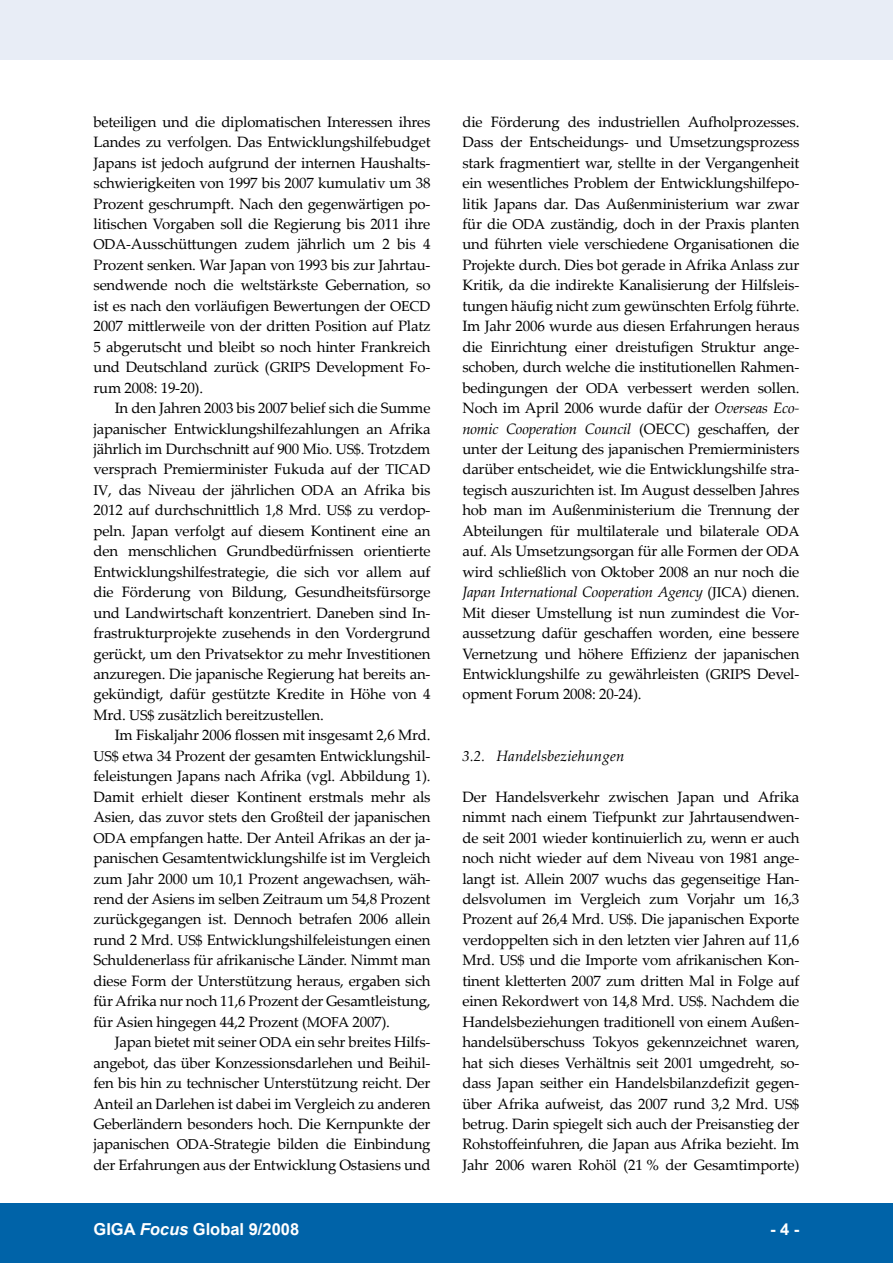
<style>
.page{position:relative;width:893px;height:1263px;background:#fff}
.page>*{position:absolute;margin:0;border:0;box-sizing:border-box;transform-origin:0 0}
.t1{font:700 16.5px "Arial";color:#fff}
.t2{font:15px/20.4px "Palatino Linotype";letter-spacing:-.015em;color:#000;text-align:justify}
.t3{font:italic 15px "Palatino Linotype";letter-spacing:.01em;color:#000}
.s1{font-size:14.25px}
.s2{font-style:italic}
</style>
<div class="page">
<div style="left:0;top:1203px;width:893px;height:60px;background:#0063a8"></div>
<div style="left:0;top:0;width:893px;height:60px;background:#e8edf6"></div>
<p class="t2" style="left:94px;top:111px;width:338px">beteiligen und die diplomatischen Interessen ihres Landes zu verfolgen. Das Entwicklungshilfebudget Japans ist jedoch aufgrund der internen Haushalts&shy;schwierigkeiten von 1997 bis 2007 kumulativ um 38<br>Prozent geschrumpft. Nach den gegenwärtigen po&shy;litischen Vorgaben soll die Regierung bis 2011 ihre <span class="s1">ODA</span>-Ausschüttungen zudem jährlich um 2 bis 4<br>Prozent senken. War Japan von 1993 bis zur Jahrtau&shy;sendwende noch die weltstärkste Gebernation, so ist es nach den vorläufigen Bewertungen der <span class="s1">OECD </span>2007 mittlerweile von der dritten Position auf Platz 5 abgerutscht und bleibt so noch hinter Frankreich und Deutschland zurück (<span class="s1">GRIPS</span> Development Fo&shy;rum 2008: 19-20).</p>
<p class="t2" style="left:94px;top:397px;width:338px;text-indent:21px">In den Jahren 2003 bis 2007 belief sich die Summe japanischer Entwicklungshilfezahlungen an Afrika jährlich im Durchschnitt auf 900 Mio. <span class="s1">US$</span>. Trotzdem versprach Premierminister Fukuda auf der <span class="s1">TICAD IV</span>, das Niveau der jährlichen <span class="s1">ODA</span> an Afrika bis 2012 auf durchschnittlich 1,8 Mrd. <span class="s1">US$</span> zu verdop&shy;peln. Japan verfolgt auf diesem Kontinent eine an den menschlichen Grundbedürfnissen orientierte Entwicklungshilfestrategie, die sich vor allem auf die Förderung von Bildung, Gesundheitsfürsorge und Landwirtschaft konzentriert. Daneben sind In&shy;frastrukturprojekte zusehends in den Vordergrund gerückt, um den Privatsektor zu mehr Investitionen anzuregen. Die japanische Regierung hat bereits an&shy;gekündigt, dafür gestützte Kredite in Höhe von 4<br>Mrd. <span class="s1">US$</span> zusätzlich bereitzustellen.</p>
<p class="t2" style="left:94px;top:724px;width:338px;text-indent:21px">Im Fiskaljahr 2006 flossen mit insgesamt 2,6 Mrd.<br><span class="s1">US$</span> etwa 34 Prozent der gesamten Entwicklungshil&shy;feleistungen Japans nach Afrika (vgl. Abbildung 1).<br>Damit erhielt dieser Kontinent erstmals mehr als Asien, das zuvor stets den Großteil der japanischen <span class="s1">ODA</span> empfangen hatte. Der Anteil Afrikas an der ja&shy;panischen Gesamtentwicklungshilfe ist im Vergleich zum Jahr 2000 um 10,1 Prozent angewachsen, wäh&shy;rend der Asiens im selben Zeitraum um 54,8 Prozent zurückgegangen ist. Dennoch betrafen 2006 allein rund 2 Mrd. <span class="s1">US$</span> Entwicklungshilfeleistungen einen Schuldenerlass für afrikanische Länder. Nimmt man diese Form der Unterstützung heraus, ergaben sich für Afrika nur noch 11,6 Prozent der Gesamtleistung, für Asien hingegen 44,2 Prozent (<span class="s1">MOFA</span> 2007).</p>
<p class="t2" style="left:94px;top:1031px;width:338px;text-indent:21px">Japan bietet mit seiner <span class="s1">ODA</span> ein sehr breites Hilfs&shy;angebot, das über Konzessionsdarlehen und Beihil&shy;fen bis hin zu technischer Unterstützung reicht. Der Anteil an Darlehen ist dabei im Vergleich zu anderen Geberländern besonders hoch. Die Kernpunkte der japanischen <span class="s1">ODA</span>-Strategie bilden die Einbindung der Erfahrungen aus der Entwicklung Ostasiens und</p>
<p class="t2" style="left:462px;top:111px;width:339px">die Förderung des industriellen Aufholprozesses.<br>Dass der Entscheidungs- und Umsetzungsprozess stark fragmentiert war, stellte in der Vergangenheit ein wesentliches Problem der Entwicklungshilfepo&shy;litik Japans dar. Das Außenministerium war zwar für die <span class="s1">ODA</span> zuständig, doch in der Praxis planten und führten viele verschiedene Organisationen die Projekte durch. Dies bot gerade in Afrika Anlass zur Kritik, da die indirekte Kanalisierung der Hilfsleis&shy;tungen häufig nicht zum gewünschten Erfolg führte.<br>Im Jahr 2006 wurde aus diesen Erfahrungen heraus die Einrichtung einer dreistufigen Struktur ange&shy;schoben, durch welche die institutionellen Rahmen&shy;bedingungen der <span class="s1">ODA</span> verbessert werden sollen.<br>Noch im April 2006 wurde dafür der <span class="s2">Overseas Eco&shy;nomic Cooperation Council</span> (OECC) geschaffen, der unter der Leitung des japanischen Premierministers darüber entscheidet, wie die Entwicklungshilfe stra&shy;tegisch auszurichten ist. Im August desselben Jahres hob man im Außenministerium die Trennung der Abteilungen für multilaterale und bilaterale <span class="s1">ODA </span>auf. Als Umsetzungsorgan für alle Formen der <span class="s1">ODA </span>wird schließlich von Oktober 2008 an nur noch die <span class="s2">Japan International Cooperation Agency</span> (<span class="s1">JICA</span>) dienen.<br>Mit dieser Umstellung ist nun zumindest die Vor&shy;aussetzung dafür geschaffen worden, eine bessere Vernetzung und höhere Effizienz der japanischen Entwicklungshilfe zu gewährleisten (<span class="s1">GRIPS</span> Devel&shy;opment Forum 2008: 20-24).</p>
<p class="t3" style="left:462px;top:745px;width:163px">3.2. Handelsbeziehungen</p>
<p class="t2" style="left:462px;top:786px;width:339px">Der Handelsverkehr zwischen Japan und Afrika nimmt nach einem Tiefpunkt zur Jahrtausendwen&shy;de seit 2001 wieder kontinuierlich zu, wenn er auch noch nicht wieder auf dem Niveau von 1981 ange&shy;langt ist. Allein 2007 wuchs das gegenseitige Han&shy;delsvolumen im Vergleich zum Vorjahr um 16,3<br>Prozent auf 26,4 Mrd. <span class="s1">US$</span>. Die japanischen Exporte verdoppelten sich in den letzten vier Jahren auf 11,6<br>Mrd. <span class="s1">US$</span> und die Importe vom afrikanischen Kon&shy;tinent kletterten 2007 zum dritten Mal in Folge auf einen Rekordwert von 14,8 Mrd. <span class="s1">US$</span>. Nachdem die Handelsbeziehungen traditionell von einem Außen&shy;handelsüberschuss Tokyos gekennzeichnet waren, hat sich dieses Verhältnis seit 2001 umgedreht, so&shy;dass Japan seither ein Handelsbilanzdefizit gegen&shy;über Afrika aufweist, das 2007 rund 3,2 Mrd. <span class="s1">US$ </span>betrug. Darin spiegelt sich auch der Preisanstieg der Rohstoffeinfuhren, die Japan aus Afrika bezieht. Im Jahr 2006 waren Rohöl (21 % der Gesamtimporte)</p>
<p class="t1" style="left:94px;top:1218px;width:207px">GIGA <span class="s2">Focus</span> Global 9/2008</p>
<p class="t1" style="left:770px;top:1218px;width:31px">- -</p>
</div>
